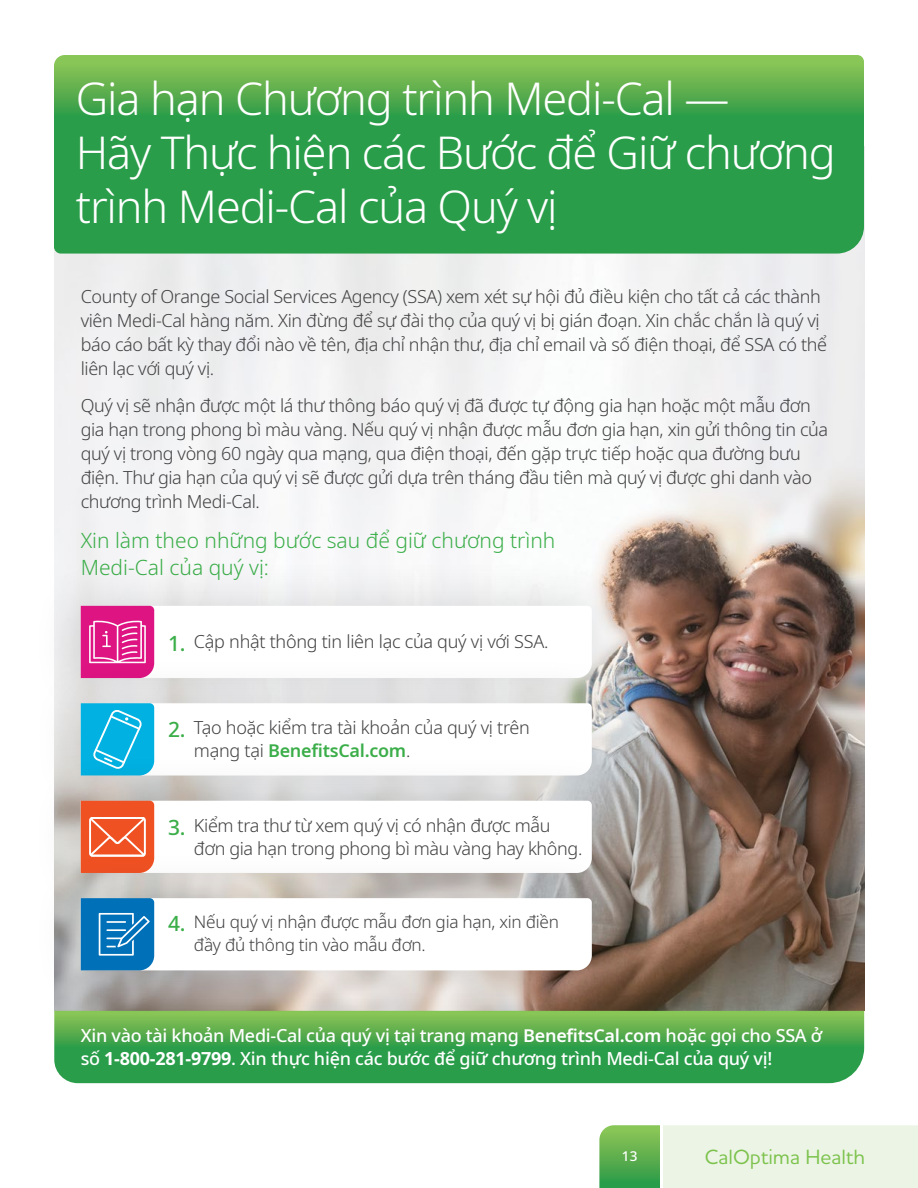
<style>
.page{position:relative;width:918px;height:1188px;background:#fff}
.page>*{position:absolute;margin:0;border:0;box-sizing:border-box;transform-origin:0 0}
.t1{font:300 45px/54px "Noto Sans";letter-spacing:-.025em;color:#fff}
.t2{font:300 21px/27px "Noto Sans";color:#3bae49}
.t3{font:500 21px "Houschka Pro";color:#7cc24d}
.t4{font:300 18px/24px "Noto Sans";letter-spacing:-.02em;color:#414042}
.t5{font:500 18px/23px "Noto Sans";letter-spacing:-.015em;color:#fff}
.t6{font:300 17.25px/23px "Noto Sans";letter-spacing:-.015em;color:#414042}
.t7{font:500 13.5px "Noto Sans";color:#fff}
.s1{font-weight:500;font-size:21px;color:#3bae49}
.s2{font-weight:600;color:#3bae49}
.s3{font-weight:600}
.s4{font-weight:700}
</style>
<div class="page">
<img style="left:54px;top:254px;width:810px;height:757px">
<svg style="left:54px;top:1011px;width:810px;height:72px;background:#40a54c"></svg>
<svg style="left:54px;top:55px;width:810px;height:199px;background:#3ba34b"></svg>
<div style="left:30px;top:555px;width:612px;height:174px;background:#000;opacity:.15"></div>
<svg style="left:81px;top:606px;width:511px;height:47px"></svg>
<div style="left:30px;top:653px;width:612px;height:174px;background:#000;opacity:.15"></div>
<svg style="left:81px;top:703px;width:511px;height:47px"></svg>
<div style="left:30px;top:750px;width:612px;height:174px;background:#000;opacity:.15"></div>
<svg style="left:81px;top:801px;width:511px;height:46px"></svg>
<div style="left:30px;top:847px;width:613px;height:174px;background:#000;opacity:.15"></div>
<svg style="left:81px;top:898px;width:511px;height:72px"></svg>
<svg style="left:599px;top:1125px;width:319px;height:63px;background:#d1e8c9"></svg>
<h1 class="t1" style="left:76px;top:72px;width:762px">Gia hạn Chương trình Medi-Cal —<br>Hãy Thực hiện các Bước để Giữ chương trình Medi-Cal của Quý vị</h1>
<p class="t4" style="left:81px;top:285px;width:748px">County of Orange Social Services Agency (SSA) xem xét sự hội đủ điều kiện cho tất cả các thành viên Medi-Cal hàng năm. Xin đừng để sự đài thọ của quý vị bị gián đoạn. Xin chắc chắn là quý vị báo cáo bất kỳ thay đổi nào về tên, địa chỉ nhận thư, địa chỉ email và số điện thoại, để SSA có thể liên lạc với quý vị.</p>
<p class="t4" style="left:81px;top:394px;width:749px">Quý vị sẽ nhận được một lá thư thông báo quý vị đã được tự động gia hạn hoặc một mẫu đơn gia hạn trong phong bì màu vàng. Nếu quý vị nhận được mẫu đơn gia hạn, xin gửi thông tin của quý vị trong vòng 60 ngày qua mạng, qua điện thoại, đến gặp trực tiếp hoặc qua đường bưu điện. Thư gia hạn của quý vị sẽ được gửi dựa trên tháng đầu tiên mà quý vị được ghi danh vào chương trình Medi-Cal.</p>
<p class="t2" style="left:81px;top:528px;width:476px">Xin làm theo những bước sau để giữ chương trình<br>Medi-Cal của quý vị:</p>
<p class="t4" style="left:168px;top:630px;width:382px"><span class="s1">1.</span> Cập nhật thông tin liên lạc của quý vị với SSA.</p>
<p class="t4" style="left:194px;top:717px;width:337px;line-height:23px;text-indent:-26px"><span class="s1">2.</span> Tạo hoặc kiểm tra tài khoản của quý vị trên mạng tại <span class="s2">BenefitsCal.com</span>.</p>
<p class="t4" style="left:194px;top:814px;width:390px;line-height:23px;text-indent:-26px"><span class="s1">3.</span> Kiểm tra thư từ xem quý vị có nhận được mẫu đơn gia hạn trong phong bì màu vàng hay không.</p>
<p class="t6" style="left:194px;top:911px;width:366px;text-indent:-26px"><span class="s1">4.</span> Nếu quý vị nhận được mẫu đơn gia hạn, xin điền đầy đủ thông tin vào mẫu đơn.</p>
<p class="t5" style="left:81px;top:1024px;width:743px">Xin vào tài khoản Medi-Cal của quý vị tại trang mạng <span class="s3">BenefitsCal.com</span> hoặc gọi cho SSA ở số <span class="s4">1-800-281-9799</span>. Xin thực hiện các bước để giữ chương trình Medi-Cal của quý vị!</p>
<p class="t7" style="left:622px;top:1147px;width:17px">13</p>
<p class="t3" style="left:705px;top:1143px;width:162px">CalOptima Health</p>
</div>
